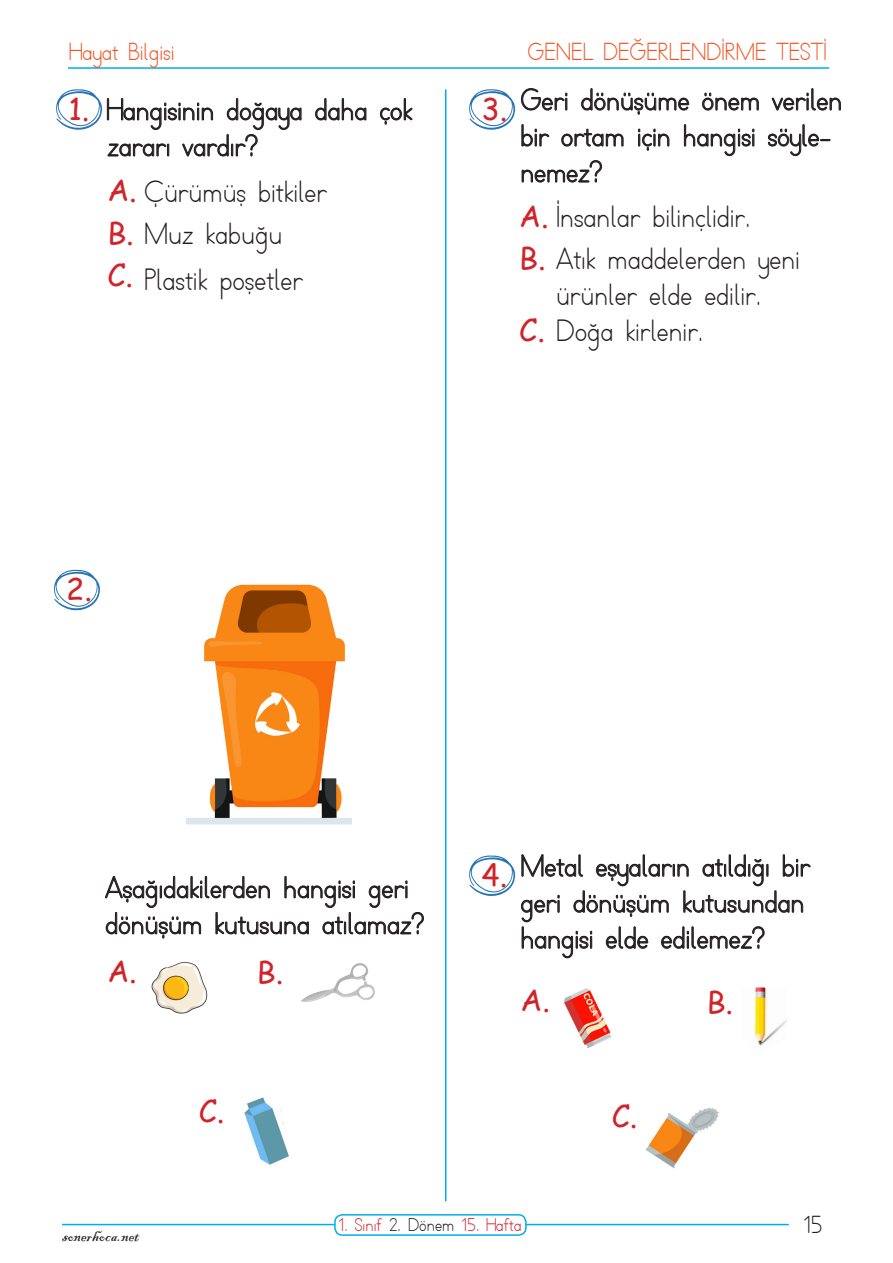
<style>
.page{position:relative;width:893px;height:1263px;background:#fff}
.page>*{position:absolute;margin:0;border:0;box-sizing:border-box;transform-origin:0 0}
.t1{font:30px/36px "TTKB Dik Temel Abece";color:#231f20}
.t2{font:30px "Comic Sans MS";color:#d1232a}
.t3{font:24px "TTKB Dik Temel Abece";color:#f15422}
.t4{font:24px "TTKB Dik Temel Abece";color:#231f20}
.t5{font:18px "TTKB Dik Temel Abece";color:#d1232a}
.t6{font:18px "Blackadder ITC";color:#231f20}
.s1{font-family:"Comic Sans MS";color:#d1232a}
.s2{color:#231f20}
</style>
<div class="page">
<hr style="left:62px;top:1224px;width:727px;height:1px;background:#00aeef">
<div style="left:335px;top:1215px;width:191px;height:20px;background:#fff;border-radius:8px"></div>
<div style="left:334px;top:1214px;width:193px;height:22px;border:2px solid #00aeef;border-radius:8px"></div>
<hr style="left:68px;top:67px;width:761px;height:2px;background:#00aeef">
<hr style="left:445px;top:89px;width:1px;height:1112px;background:#00aeef">
<svg style="left:315px;top:98px;width:51px;height:22px"></svg>
<svg style="left:380px;top:98px;width:32px;height:26px"></svg>
<svg style="left:105px;top:876px;width:319px;height:62px"></svg>
<svg style="left:521px;top:88px;width:47px;height:23px"></svg>
<svg style="left:581px;top:88px;width:108px;height:27px"></svg>
<svg style="left:702px;top:92px;width:57px;height:19px"></svg>
<svg style="left:772px;top:88px;width:69px;height:23px"></svg>
<svg style="left:521px;top:124px;width:29px;height:23px"></svg>
<svg style="left:561px;top:128px;width:63px;height:19px"></svg>
<svg style="left:638px;top:128px;width:32px;height:23px"></svg>
<svg style="left:684px;top:124px;width:71px;height:32px"></svg>
<svg style="left:768px;top:124px;width:63px;height:32px"></svg>
<svg style="left:521px;top:160px;width:81px;height:23px"></svg>
<svg style="left:521px;top:854px;width:290px;height:104px"></svg>
<svg style="left:56px;top:89px;width:245px;height:67px"></svg>
<svg style="left:469px;top:89px;width:46px;height:41px"></svg>
<svg style="left:469px;top:855px;width:46px;height:41px"></svg>
<svg style="left:54px;top:570px;width:46px;height:40px"></svg>
<img style="left:187px;top:584px;width:165px;height:241px">
<div style="left:245px;top:745px;width:63px;height:22px;background:#f98715"></div>
<img style="left:301px;top:963px;width:74px;height:39px">
<img style="left:244px;top:1097px;width:45px;height:68px">
<img style="left:151px;top:962px;width:57px;height:52px">
<img style="left:646px;top:1107px;width:73px;height:61px">
<img style="left:754px;top:987px;width:33px;height:59px">
<img style="left:564px;top:988px;width:47px;height:60px">
<p class="t3" style="left:70px;top:37px;width:106px">Hayat Bilgisi</p>
<p class="t3" style="left:527px;top:37px;width:301px">GENEL DEĞERLENDİRME TESTİ</p>
<p class="t1" style="left:107px;top:92px;width:306px">Hangisinin doğaya daha çok zararı vardır?</p>
<p class="t1" style="left:520px;top:83px;width:323px">Geri dönüşüme önem verilen bir ortam için hangisi söyle&shy;nemez?</p>
<p class="t2" style="left:68px;top:87px;width:22px">1.</p>
<p class="t2" style="left:481px;top:87px;width:27px">3.</p>
<p class="t1" style="left:107px;top:174px;width:221px"><span class="s1">A.</span> Çürümüş bitkiler</p>
<p class="t1" style="left:107px;top:216px;width:177px"><span class="s1">B.</span> Muz kabuğu</p>
<p class="t2" style="left:107px;top:253px;width:27px">C.</p>
<p class="t1" style="left:144px;top:262px;width:160px">Plastik poşetler</p>
<p class="t1" style="left:519px;top:199px;width:233px"><span class="s1">A.</span> İnsanlar bilinçlidir.</p>
<p class="t1" style="left:519px;top:242px;width:282px"><span class="s1">B.</span> Atık maddelerden yeni</p>
<p class="t1" style="left:519px;top:313px;width:186px"><span class="s1">C.</span> Doğa kirlenir.</p>
<p class="t1" style="left:556px;top:278px;width:207px">ürünler elde edilir.</p>
<p class="t2" style="left:66px;top:567px;width:27px">2.</p>
<p class="t1" style="left:105px;top:870px;width:320px">Aşağıdakilerden hangisi geri dönüşüm kutusuna atılamaz?</p>
<p class="t2" style="left:107px;top:949px;width:31px">A.</p>
<p class="t2" style="left:257px;top:950px;width:28px">B.</p>
<p class="t2" style="left:199px;top:1089px;width:27px">C.</p>
<p class="t2" style="left:481px;top:853px;width:27px">4.</p>
<p class="t1" style="left:520px;top:849px;width:291px">Metal eşyaların atıldığı bir geri dönüşüm kutusundan hangisi elde edilemez?</p>
<p class="t2" style="left:520px;top:978px;width:31px">A.</p>
<p class="t2" style="left:707px;top:980px;width:28px">B.</p>
<p class="t2" style="left:612px;top:1094px;width:27px">C.</p>
<p class="t6" style="left:62px;top:1224px;width:79px">sonerhoca.net</p>
<p class="t5" style="left:338px;top:1214px;width:185px">1. Sınıf <span class="s2">2. Dönem</span> 15. Hafta</p>
<p class="t4" style="left:803px;top:1210px;width:21px">15</p>
</div>
